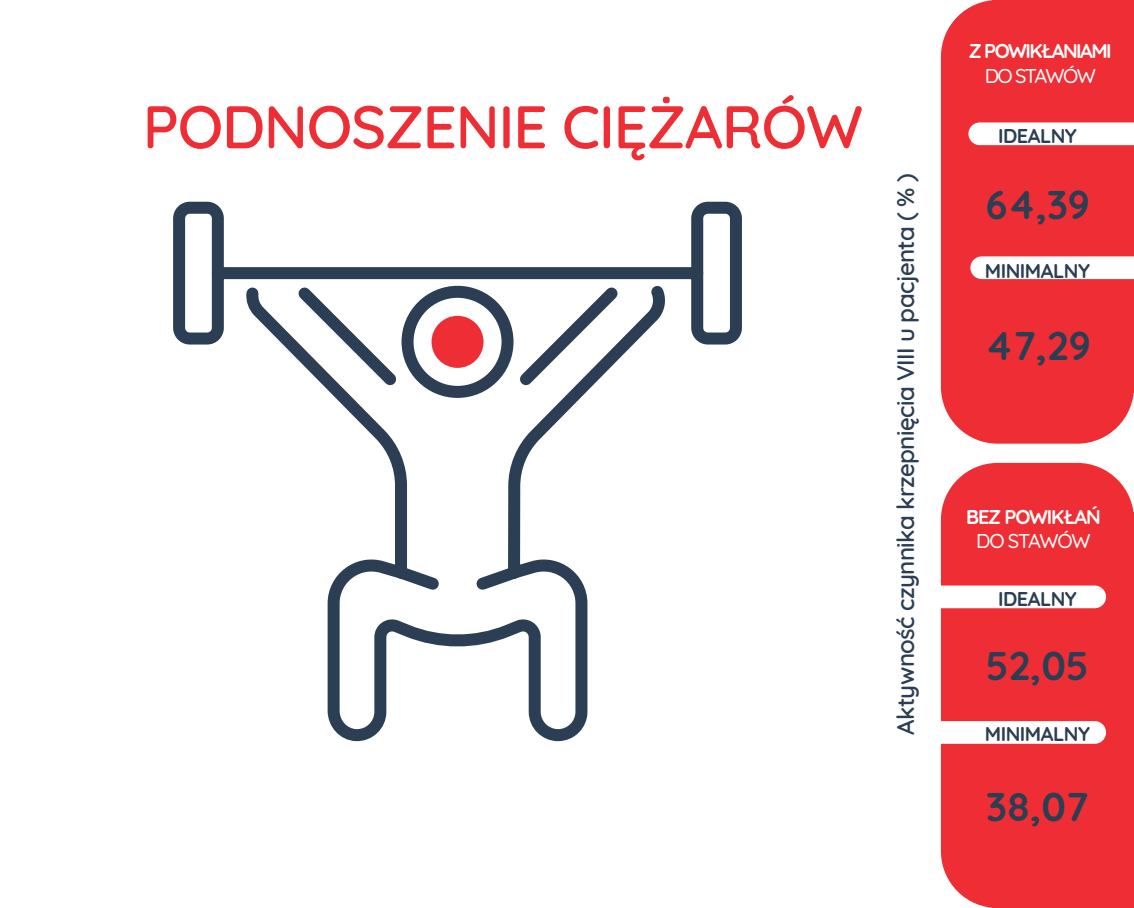
<style>
.page{position:relative;width:1134px;height:908px;background:#fff}
.page>*{position:absolute;margin:0;border:0;box-sizing:border-box;transform-origin:0 0}
.t1{font:600 60px "Quicksand";letter-spacing:-.02em;color:#ee2e34}
.t2{font:700 40px "Quicksand";color:#2b3e53}
.t3{font:600 24px "Quicksand";letter-spacing:-.025em;color:#2b3e53}
.t4{font:700 20px "Quicksand";letter-spacing:-.025em;color:#2b3e53}
.t5{font:700 20px "Quicksand";letter-spacing:-.08em;color:#fff}
.t6{font:700 20px "Quicksand";letter-spacing:-.06em;color:#fff}
.t7{font:500 20px "Quicksand";letter-spacing:-.06em;color:#fff}
.t8{font:500 20px "Quicksand";letter-spacing:-.08em;color:#fff}
</style>
<div class="page">
<div style="left:941px;top:462px;width:193px;height:445px;background:#ee2e34;border-radius:57px"></div>
<div style="left:941px;top:0;width:193px;height:443px;background:#ee2e34;border-radius:57px"></div>
<div style="left:970px;top:256px;width:164px;height:23px;background:#fff"></div>
<div style="left:968px;top:122px;width:166px;height:23px;background:#fff"></div>
<div style="left:914px;top:585px;width:192px;height:23px;background:#fff;border-radius:11px"></div>
<div style="left:914px;top:720px;width:192px;height:23px;background:#fff;border-radius:11px"></div>
<svg style="left:173px;top:201px;width:569px;height:541px"></svg>
<p class="t1" style="left:143px;top:80px;width:722px">PODNOSZENIE CIĘŻARÓW</p>
<p class="t3" style="left:887px;top:734px;width:563px;rotate:-90deg">Aktywność czynnika krzepnięcia VIII u pacjenta ( % )</p>
<p class="t5" style="left:969px;top:36px;width:144px">Z POWIKŁANIAMI</p>
<p class="t8" style="left:985px;top:60px;width:113px">DO STAWÓW</p>
<p class="t4" style="left:998px;top:120px;width:80px">IDEALNY</p>
<h2 class="t2" style="left:986px;top:174px;width:106px">64,39</h2>
<p class="t4" style="left:985px;top:255px;width:107px">MINIMALNY</p>
<h2 class="t2" style="left:985px;top:314px;width:107px">47,29</h2>
<p class="t6" style="left:966px;top:501px;width:136px">BEZ POWIKŁAŃ</p>
<p class="t7" style="left:976px;top:525px;width:116px">DO STAWÓW</p>
<p class="t4" style="left:998px;top:582px;width:80px">IDEALNY</p>
<h2 class="t2" style="left:986px;top:634px;width:105px">52,05</h2>
<p class="t4" style="left:985px;top:718px;width:107px">MINIMALNY</p>
<h2 class="t2" style="left:986px;top:775px;width:104px">38,07</h2>
</div>
